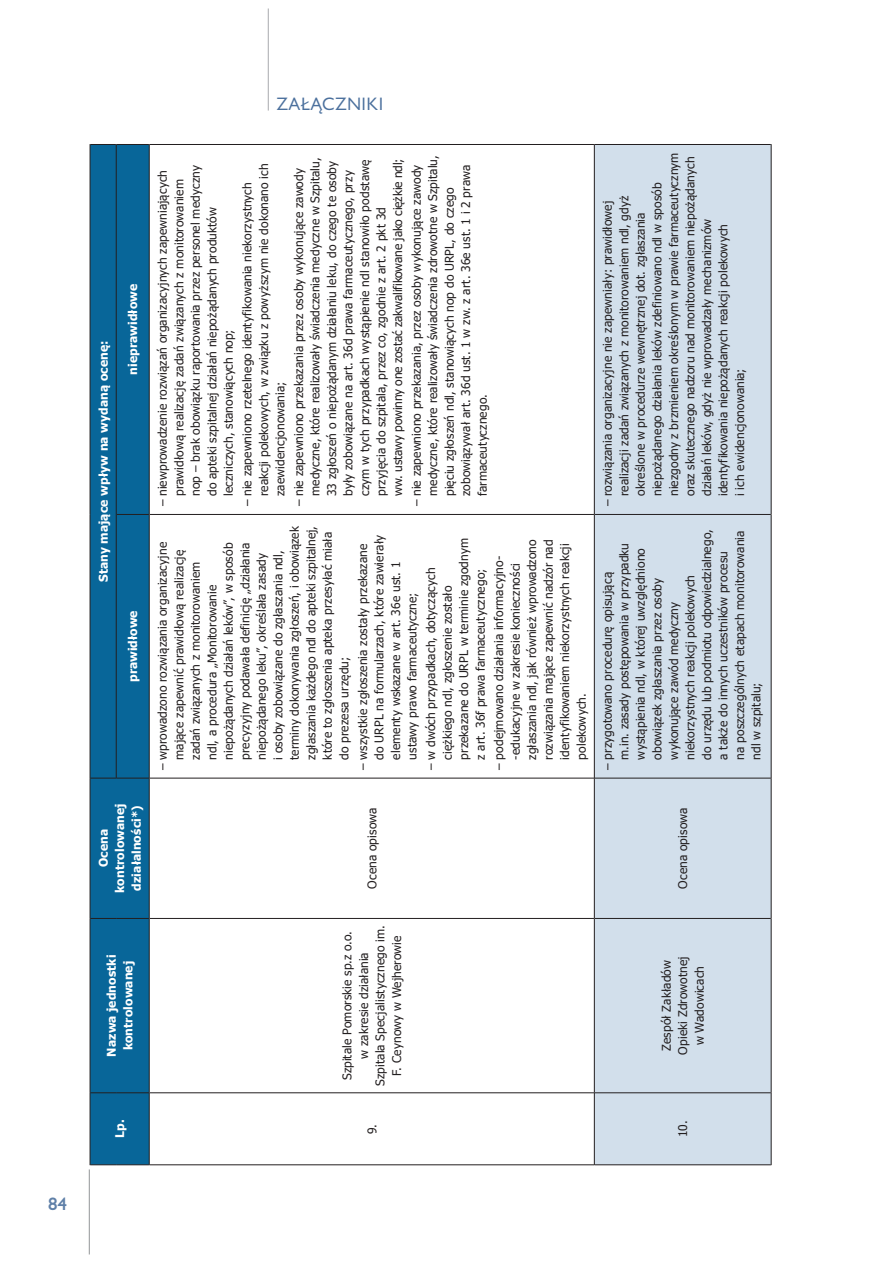
<style>
.page{position:relative;width:893px;height:1263px;background:#fff}
.page>*{position:absolute;margin:0;border:0;box-sizing:border-box;transform-origin:0 0}
.t1{font:16.5px "Gilead TTEFN";letter-spacing:.05em;color:#4b709d}
.t2{font:700 16.5px "Gilead TTEFN";color:#5f80a8}
.t3{font:12px/16.5px "Tahoma";letter-spacing:.01em;color:#231f20}
.t4{font:700 12px/16.5px "Tahoma";letter-spacing:.01em;color:#fff;text-align:center}
</style>
<div class="page">
<hr style="left:268px;top:9px;width:1px;height:102px;background:#a8a9ad">
<hr style="left:89px;top:1169px;width:1px;height:85px;background:#939598">
<div style="left:91px;top:145px;width:58px;height:1019px;background:#086699"></div>
<div style="left:595px;top:145px;width:176px;height:1019px;background:#d2dfeb"></div>
<hr style="left:90px;top:1093px;width:1px;height:72px;background:#231f20">
<svg style="left:90px;top:1164px;width:26px;height:1px"></svg>
<hr style="left:90px;top:918px;width:1px;height:175px;background:#231f20">
<svg style="left:90px;top:1092px;width:26px;height:1px"></svg>
<hr style="left:90px;top:778px;width:1px;height:140px;background:#231f20">
<svg style="left:90px;top:918px;width:26px;height:1px"></svg>
<hr style="left:90px;top:514px;width:1px;height:264px;background:#231f20">
<svg style="left:90px;top:778px;width:26px;height:1px"></svg>
<hr style="left:90px;top:144px;width:1px;height:370px;background:#231f20">
<svg style="left:90px;top:144px;width:26px;height:1px"></svg>
<hr style="left:116px;top:1164px;width:33px;height:1px;background:#231f20">
<hr style="left:116px;top:1092px;width:33px;height:1px;background:#231f20">
<hr style="left:116px;top:918px;width:33px;height:1px;background:#231f20">
<hr style="left:116px;top:514px;width:1px;height:264px;background:#231f20">
<hr style="left:117px;top:778px;width:32px;height:1px;background:#231f20">
<hr style="left:116px;top:144px;width:1px;height:370px;background:#231f20">
<hr style="left:117px;top:514px;width:32px;height:1px;background:#231f20">
<hr style="left:117px;top:144px;width:32px;height:1px;background:#231f20">
<hr style="left:149px;top:1093px;width:1px;height:72px;background:#231f20">
<hr style="left:150px;top:1164px;width:444px;height:1px;background:#231f20">
<hr style="left:149px;top:918px;width:1px;height:175px;background:#231f20">
<hr style="left:150px;top:1092px;width:444px;height:1px;background:#231f20">
<hr style="left:149px;top:778px;width:1px;height:140px;background:#231f20">
<hr style="left:150px;top:918px;width:444px;height:1px;background:#231f20">
<hr style="left:149px;top:514px;width:1px;height:264px;background:#231f20">
<hr style="left:150px;top:778px;width:444px;height:1px;background:#231f20">
<hr style="left:149px;top:144px;width:1px;height:370px;background:#231f20">
<hr style="left:150px;top:514px;width:444px;height:1px;background:#231f20">
<hr style="left:150px;top:144px;width:444px;height:1px;background:#231f20">
<hr style="left:594px;top:1093px;width:1px;height:72px;background:#231f20">
<hr style="left:595px;top:1164px;width:176px;height:1px;background:#231f20">
<hr style="left:594px;top:918px;width:1px;height:175px;background:#231f20">
<hr style="left:595px;top:1092px;width:176px;height:1px;background:#231f20">
<hr style="left:594px;top:778px;width:1px;height:140px;background:#231f20">
<hr style="left:595px;top:918px;width:176px;height:1px;background:#231f20">
<hr style="left:594px;top:514px;width:1px;height:264px;background:#231f20">
<hr style="left:595px;top:778px;width:176px;height:1px;background:#231f20">
<hr style="left:594px;top:144px;width:1px;height:370px;background:#231f20">
<hr style="left:595px;top:514px;width:176px;height:1px;background:#231f20">
<hr style="left:595px;top:144px;width:176px;height:1px;background:#231f20">
<hr style="left:771px;top:1093px;width:1px;height:72px;background:#231f20">
<hr style="left:771px;top:918px;width:1px;height:175px;background:#231f20">
<hr style="left:771px;top:778px;width:1px;height:140px;background:#231f20">
<hr style="left:771px;top:514px;width:1px;height:264px;background:#231f20">
<hr style="left:771px;top:144px;width:1px;height:370px;background:#231f20">
<h1 class="t2" style="left:48px;top:1193px;width:20px">84</h1>
<h1 class="t1" style="left:276px;top:93px;width:108px">ZAŁĄCZNIKI</h1>
<p class="t4" style="left:96px;top:582px;width:243px;rotate:-90deg">Stany mające wpływ na wydaną ocenę:</p>
<p class="t4" style="left:125px;top:375px;width:92px;rotate:-90deg">nieprawidłowe</p>
<p class="t4" style="left:125px;top:682px;width:73px;rotate:-90deg">prawidłowe</p>
<p class="t4" style="left:96px;top:893px;width:91px;rotate:-90deg">Ocena kontrolowanej działalności*)</p>
<p class="t3" style="left:155px;top:496px;width:332px;text-indent:-10px;rotate:-90deg">– niewprowadzenie rozwiązań organizacyjnych zapewniających prawidłową realizację zadań związanych z monitorowaniem nop – brak obowiązku raportowania przez personel medyczny do apteki szpitalnej działań niepożądanych produktów leczniczych, stanowiących nop;</p>
<p class="t3" style="left:240px;top:496px;width:334px;text-indent:-10px;rotate:-90deg">– nie zapewniono rzetelnego identyfikowania niekorzystnych reakcji polekowych, w związku z powyższym nie dokonano ich zaewidencjonowania;</p>
<p class="t3" style="left:291px;top:496px;width:340px;text-indent:-10px;rotate:-90deg">– nie zapewniono przekazania przez osoby wykonujące zawody medyczne, które realizowały świadczenia medyczne w Szpitalu, 33 zgłoszeń o niepożądanym działaniu leku, do czego te osoby były zobowiązane na art. 36d prawa farmaceutycznego, przy czym w tych przypadkach wystąpienie ndl stanowiło podstawę przyjęcia do szpitala, przez co, zgodnie z art. 2 pkt 3d<br>ww. ustawy powinny one zostać zakwalifikowane jako ciężkie ndl;</p>
<p class="t3" style="left:409px;top:496px;width:342px;text-indent:-10px;rotate:-90deg">– nie zapewniono przekazania, przez osoby wykonujące zawody medyczne, które realizowały świadczenia zdrowotne w Szpitalu, pięciu zgłoszeń ndl, stanowiących nop do URPL, do czego zobowiązywał art. 36d ust. 1 w zw. z art. 36e ust. 1 i 2 prawa farmaceutycznego.</p>
<p class="t3" style="left:155px;top:760px;width:235px;text-indent:-10px;rotate:-90deg">– wprowadzono rozwiązania organizacyjne mające zapewnić prawidłową realizację zadań związanych z monitorowaniem<br>ndl, a procedura „Monitorowanie niepożądanych działań leków”, w sposób precyzyjny podawała definicję „działania niepożądanego leku”, określała zasady<br>i osoby zobowiązane do zgłaszania ndl, terminy dokonywania zgłoszeń, i obowiązek zgłaszania każdego ndl do apteki szpitalnej, które to zgłoszenia apteka przesyłać miała do prezesa urzędu;</p>
<p class="t3" style="left:355px;top:760px;width:226px;text-indent:-10px;rotate:-90deg">– wszystkie zgłoszenia zostały przekazane do URPL na formularzach, które zawierały elementy wskazane w art. 36e ust. 1 ustawy prawo farmaceutyczne;</p>
<p class="t3" style="left:423px;top:760px;width:223px;text-indent:-10px;rotate:-90deg">– w dwóch przypadkach, dotyczących ciężkiego ndl, zgłoszenie zostało przekazane do URPL w terminie zgodnym z art. 36f prawa farmaceutycznego;</p>
<p class="t3" style="left:491px;top:760px;width:222px;text-indent:-10px;rotate:-90deg">– podejmowano działania informacyjno--edukacyjne w zakresie konieczności zgłaszania ndl, jak również wprowadzono rozwiązania mające zapewnić nadzór nad identyfikowaniem niekorzystnych reakcji polekowych.</p>
<p class="t3" style="left:364px;top:889px;width:83px;rotate:-90deg">Ocena opisowa</p>
<p class="t4" style="left:104px;top:1057px;width:104px;rotate:-90deg">Nazwa jednostki kontrolowanej</p>
<p class="t3" style="left:340px;top:1086px;width:162px;text-align:center;rotate:-90deg">Szpitale Pomorskie sp.z o.o. w zakresie działania<br>Szpitala Specjalistycznego im.<br>F. Ceynowy w Wejherowie</p>
<p class="t4" style="left:112px;top:1138px;width:20px;rotate:-90deg">Lp.</p>
<p class="t3" style="left:364px;top:1134px;width:11px;rotate:-90deg">9.</p>
<p class="t3" style="left:600px;top:496px;width:345px;text-indent:-10px;rotate:-90deg">– rozwiązania organizacyjne nie zapewniały: prawidłowej realizacji zadań związanych z monitorowaniem ndl, gdyż określone w procedurze wewnętrznej dot. zgłaszania niepożądanego działania leków zdefiniowano ndl w sposób niezgodny z brzmieniem określonym w prawie farmaceutycznym oraz skutecznego nadzoru nad monitorowaniem niepożądanych działań leków, gdyż nie wprowadzały mechanizmów identyfikowania niepożądanych reakcji polekowych<br>i ich ewidencjonowania;</p>
<p class="t3" style="left:600px;top:760px;width:232px;text-indent:-10px;rotate:-90deg">– przygotowano procedurę opisującą<br>m.in. zasady postępowania w przypadku wystąpienia ndl, w której uwzględniono obowiązek zgłaszania przez osoby wykonujące zawód medyczny niekorzystnych reakcji polekowych<br>do urzędu lub podmiotu odpowiedzialnego, a także do innych uczestników procesu<br>na poszczególnych etapach monitorowania ndl w szpitalu;</p>
<p class="t3" style="left:675px;top:889px;width:83px;rotate:-90deg">Ocena opisowa</p>
<p class="t3" style="left:659px;top:1054px;width:100px;text-align:center;rotate:-90deg">Zespół Zakładów<br>Opieki Zdrowotnej w Wadowicach</p>
<p class="t3" style="left:675px;top:1137px;width:18px;rotate:-90deg">10.</p>
</div>
